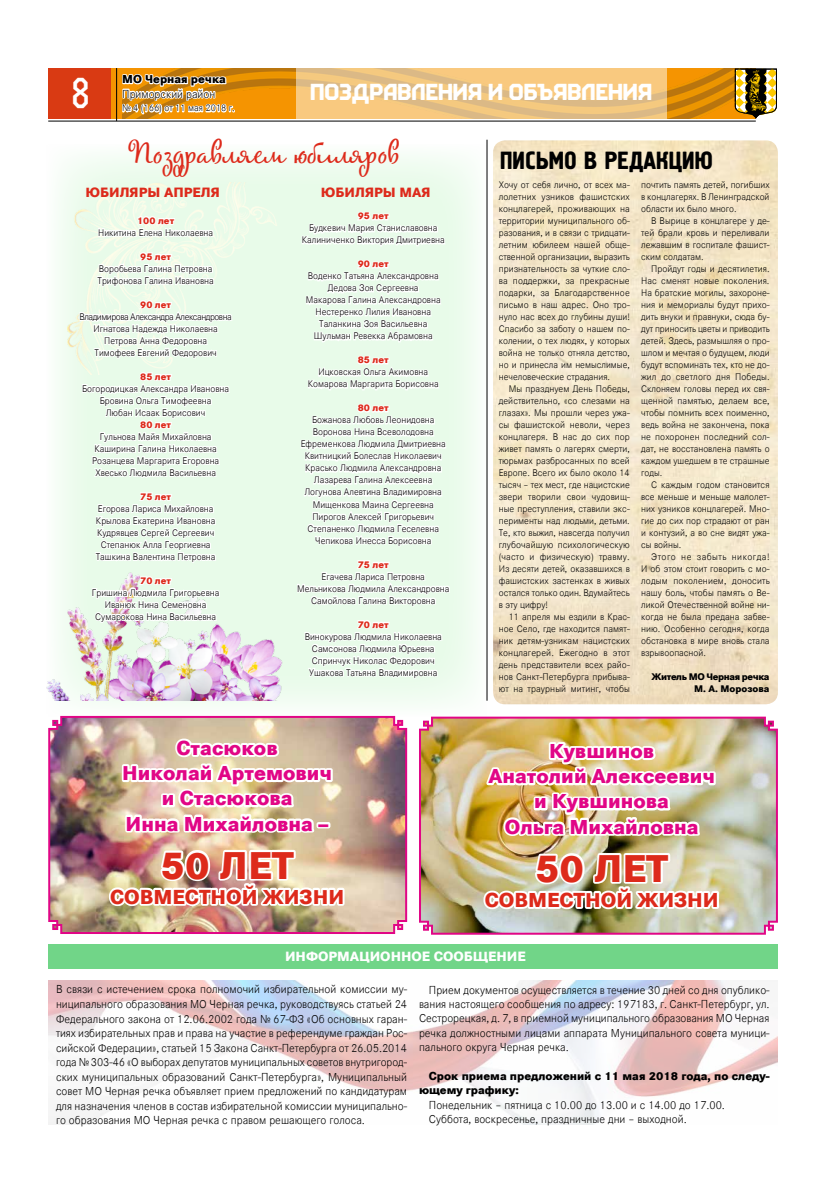
<style>
.page{position:relative;width:820px;height:1191px;background:#fff}
.page>*{position:absolute;margin:0;border:0;box-sizing:border-box;transform-origin:0 0}
.t1{font:800 40px "Corporate SW10";color:#dd2a1b}
.t2{font:700 40px "Rex";color:#fff}
.t3{font:27px "Kraft";color:#fff}
.t4{font:27px "Maya";color:#dd2a1b}
.t5{font:25px "Pollock 1 C";color:#000}
.t6{font:800 21px/25.2px "Corporate SW10";color:#e10686;text-align:center}
.t7{font:800 21px "Corporate SW10";color:#dd2a1b}
.t8{font:800 14px "Corporate SW10";color:#dd2a1b}
.t9{font:800 14px "Corporate SW10";color:#fff}
.t10{font:300 12px/14.6px "Corporate SW10";color:#000;text-align:justify}
.t11{font:800 12px/14.4px "Corporate SW10";color:#000}
.t12{font:300 10px/12px "Corporate SW10";color:#000;text-align:center}
.t13{font:800 10px "Corporate SW10";color:#dd2a1b}
.t14{font:800 10px/12px "Corporate SW10";letter-spacing:-.04em;color:#000;text-align:right}
</style>
<div class="page">
<img style="left:237px;top:68px;width:497px;height:50px">
<div style="left:48px;top:68px;width:63px;height:50px;background:#d93a13"></div>
<hr style="left:48px;top:121px;width:707px;height:1px;background:#000">
<hr style="left:116px;top:68px;width:1px;height:53px;background:#000">
<svg style="left:121px;top:68px;width:116px;height:51px"></svg>
<svg style="left:296px;top:68px;width:370px;height:50px;fill:#f5c97f"></svg>
<svg style="left:734px;top:68px;width:42px;height:50px"></svg>
<img style="left:48px;top:980px;width:729px;height:144px">
<div style="left:47px;top:144px;width:439px;height:572px;background:#e8fbe9"></div>
<img style="left:46px;top:571px;width:237px;height:129px">
<img style="left:47px;top:715px;width:361px;height:219px">
<img style="left:419px;top:715px;width:359px;height:220px">
<img style="left:68px;top:183px;width:209px;height:164px">
<svg style="left:120px;top:735px;width:214px;height:105px"></svg>
<img style="left:106px;top:847px;width:240px;height:66px">
<img style="left:482px;top:739px;width:235px;height:104px">
<img style="left:480px;top:850px;width:240px;height:66px">
<svg style="left:76px;top:214px;width:157px;height:425px"></svg>
<svg style="left:302px;top:212px;width:143px;height:130px"></svg>
<svg style="left:296px;top:356px;width:155px;height:363px"></svg>
<hr style="left:486px;top:140px;width:1px;height:560px;background:#000">
<div style="left:48px;top:944px;width:729px;height:24px;background:#71d588"></div>
<img style="left:493px;top:140px;width:284px;height:564px">
<h1 class="t2" style="left:71px;top:68px;width:21px">8</h1>
<p class="t11" style="left:122px;top:72px;width:105px">МО Черная речка</p>
<h2 class="t3" style="left:310px;top:76px;width:343px">поздравления и объявления</h2>
<h2 class="t4" style="left:128px;top:138px;width:273px">Поздравляем юбиляров</h2>
<h3 class="t8" style="left:85px;top:185px;width:136px">ЮБИЛЯРЫ АПРЕЛЯ</h3>
<h3 class="t8" style="left:321px;top:184px;width:111px">ЮБИЛЯРЫ МАЯ</h3>
<p class="t10" style="left:122px;top:86px;width:95px">Приморский район</p>
<p class="t12" style="left:122px;top:102px;width:114px">№ 4 (166) от 11 мая 2018 г.</p>
<h3 class="t5" style="left:500px;top:146px;width:215px">ПИСЬМО В РЕДАКЦИЮ</h3>
<p class="t12" style="left:498px;top:179px;width:133px;text-align:justify">Хочу от себя лично, от всех ма&shy;лолетних узников фашистских концлагерей, проживающих на территории муниципального об&shy;разования, и в связи с тридцати&shy;летним юбилеем нашей обще&shy;ственной организации, выразить признательность за чуткие сло&shy;ва поддержки, за прекрасные подарки, за Благодарственное письмо в наш адрес. Оно тро&shy;нуло нас всех до глубины души!<br>Спасибо за заботу о нашем по&shy;колении, о тех людях, у которых война не только отняла детство, но и принесла им немыслимые, нечеловеческие страдания.</p>
<p class="t12" style="left:498px;top:383px;width:133px;text-align:justify;text-indent:10px">Мы празднуем День Победы, действительно, «со слезами на глазах». Мы прошли через ужа&shy;сы фашистской неволи, через концлагеря. В нас до сих пор живет память о лагерях смерти, тюрьмах разбросанных по всей Европе. Всего их было около 14 тысяч – тех мест, где нацистские звери творили свои чудовищ&shy;ные преступления, ставили экс&shy;перименты над людьми, детьми.<br>Те, кто выжил, навсегда получил глубочайшую психологическую (часто и физическую) травму.<br>Из десяти детей, оказавшихся в фашистских застенках в живых остался только один. Вдумайтесь в эту цифру!</p>
<p class="t12" style="left:498px;top:611px;width:133px;text-align:justify;text-indent:10px">11 апреля мы ездили в Крас&shy;ное Село, где находится памят&shy;ник детям-узникам нацистских концлагерей. Ежегодно в этот день представители всех райо&shy;нов Санкт-Петербурга прибыва&shy;ют на траурный митинг, чтобы</p>
<p class="t12" style="left:641px;top:179px;width:130px;text-align:justify">почтить память детей, погибших в концлагерях. В Ленинградской области их было много.</p>
<p class="t12" style="left:641px;top:215px;width:130px;text-align:justify;text-indent:10px">В Вырице в концлагере у де&shy;тей брали кровь и переливали лежавшим в госпитале фашист&shy;ским солдатам.</p>
<p class="t12" style="left:641px;top:263px;width:130px;text-align:justify;text-indent:10px">Пройдут годы и десятилетия.<br>Нас сменят новые поколения.<br>На братские могилы, захороне&shy;ния и мемориалы будут прихо&shy;дить внуки и правнуки, сюда бу&shy;дут приносить цветы и приводить детей. Здесь, размышляя о про&shy;шлом и мечтая о будущем, люди будут вспоминать тех, кто не до&shy;жил до светлого дня Победы.<br>Склоняем головы перед их свя&shy;щенной памятью, делаем все, чтобы помнить всех поименно, ведь война не закончена, пока не похоронен последний сол&shy;дат, не восстановлена память о каждом ушедшем в те страшные годы.</p>
<p class="t12" style="left:641px;top:479px;width:130px;text-align:justify;text-indent:10px">С каждым годом становится все меньше и меньше малолет&shy;них узников концлагерей. Мно&shy;гие до сих пор страдают от ран и контузий, а во сне видят ужа&shy;сы войны.</p>
<p class="t12" style="left:641px;top:551px;width:130px;text-align:justify;text-indent:10px">Этого не забыть никогда!<br>И об этом стоит говорить с мо&shy;лодым поколением, доносить нашу боль, чтобы память о Ве&shy;ликой Отечественной войне ни&shy;когда не была предана забве&shy;нию. Особенно сегодня, когда обстановка в мире вновь стала взрывоопасной.</p>
<p class="t14" style="left:651px;top:671px;width:119px">Житель МО Черная речка<br>М. А. Морозова</p>
<p class="t13" style="left:357px;top:210px;width:32px">95 лет</p>
<p class="t12" style="left:302px;top:222px;width:144px">Будкевич Мария Станиславовна<br>Калиниченко Виктория Дмитриевна</p>
<p class="t13" style="left:357px;top:258px;width:32px">90 лет</p>
<p class="t12" style="left:306px;top:270px;width:136px">Воденко Татьяна Александровна<br>Дедова Зоя Сергеевна<br>Макарова Галина Александровна<br>Нестеренко Лилия Ивановна<br>Таланкина Зоя Васильевна<br>Шульман Ревекка Абрамовна</p>
<p class="t13" style="left:357px;top:354px;width:32px">85 лет</p>
<p class="t12" style="left:308px;top:366px;width:132px">Ицковская Ольга Акимовна<br>Комарова Маргарита Борисовна</p>
<p class="t13" style="left:357px;top:402px;width:32px">80 лет</p>
<p class="t12" style="left:300px;top:414px;width:146px">Божанова Любовь Леонидовна<br>Воронова Нина Всеволодовна<br>Ефременкова Людмила Дмитриевна<br>Квитницкий Болеслав Николаевич<br>Красько Людмила Александровна<br>Лазарева Галина Алексеевна<br>Логунова Алевтина Владимировна<br>Мищенкова Маина Сергеевна<br>Пирогов Алексей Григорьевич<br>Степаненко Людмила Геселевна<br>Чепикова Инесса Борисовна</p>
<p class="t13" style="left:357px;top:558px;width:32px">75 лет</p>
<p class="t12" style="left:297px;top:570px;width:154px">Егачева Лариса Петровна<br>Мельникова Людмила Александровна<br>Самойлова Галина Викторовна</p>
<p class="t13" style="left:357px;top:618px;width:32px">70 лет</p>
<p class="t12" style="left:304px;top:630px;width:139px">Винокурова Людмила Николаевна<br>Самсонова Людмила Юрьевна<br>Спринчук Николас Федорович<br>Ушакова Татьяна Владимировна</p>
<p class="t13" style="left:137px;top:215px;width:39px">100 лет</p>
<p class="t12" style="left:98px;top:226px;width:116px">Никитина Елена Николаевна</p>
<p class="t13" style="left:140px;top:251px;width:32px">95 лет</p>
<p class="t12" style="left:97px;top:262px;width:118px;text-align:left">Воробьева Галина Петровна<br>Трифонова Галина Ивановна</p>
<p class="t13" style="left:140px;top:299px;width:32px">90 лет</p>
<p class="t12" style="left:79px;top:310px;width:154px">Владимирова Александра Александровна<br>Игнатова Надежда Николаевна<br>Петрова Анна Федоровна<br>Тимофеев Евгений Федорович</p>
<p class="t13" style="left:140px;top:371px;width:32px">85 лет</p>
<p class="t12" style="left:82px;top:382px;width:148px">Богородицкая Александра Ивановна<br>Бровина Ольга Тимофеевна<br>Любан Исаак Борисович</p>
<p class="t13" style="left:140px;top:419px;width:32px">80 лет</p>
<p class="t12" style="left:92px;top:430px;width:129px">Гульнова Майя Михайловна<br>Каширина Галина Николаевна<br>Розанцева Маргарита Егоровна<br>Хвесько Людмила Васильевна</p>
<p class="t13" style="left:140px;top:491px;width:32px">75 лет</p>
<p class="t12" style="left:96px;top:502px;width:121px">Егорова Лариса Михайловна<br>Крылова Екатерина Ивановна<br>Кудрявцев Сергей Сергеевич<br>Степанюк Алла Георгиевна<br>Ташкина Валентина Петровна</p>
<p class="t13" style="left:140px;top:575px;width:32px">70 лет</p>
<p class="t12" style="left:92px;top:586px;width:129px">Гришина Людмила Григорьевна<br>Иванюк Нина Семеновна<br>Сумарокова Нина Васильевна</p>
<h3 class="t6" style="left:122px;top:735px;width:211px">Стасюков<br>Николай Артемович и Стасюкова<br>Инна Михайловна –</h3>
<h1 class="t1" style="left:160px;top:843px;width:135px">50 ЛЕТ</h1>
<h3 class="t7" style="left:110px;top:885px;width:235px">СОВМЕСТНОЙ ЖИЗНИ</h3>
<h3 class="t6" style="left:488px;top:738px;width:228px">Кувшинов<br>Анатолий Алексеевич и Кувшинова<br>Ольга Михайловна</h3>
<h1 class="t1" style="left:535px;top:846px;width:135px">50 ЛЕТ</h1>
<h3 class="t7" style="left:484px;top:888px;width:235px">СОВМЕСТНОЙ ЖИЗНИ</h3>
<h3 class="t9" style="left:285px;top:948px;width:242px">ИНФОРМАЦИОННОЕ СООБЩЕНИЕ</h3>
<p class="t10" style="left:56px;top:982px;width:352px">В связи с истечением срока полномочий избирательной комиссии му&shy;ниципального образования МО Черная речка, руководствуясь статьей 24<br>Федерального закона от 12.06.2002 года № 67-ФЗ «Об основных гаран&shy;тиях избирательных прав и права на участие в референдуме граждан Рос&shy;сийской Федерации», статьей 15 Закона Санкт-Петербурга от 26.05.2014 года № 303-46 «О выборах депутатов муниципальных советов внутригород&shy;ских муниципальных образований Санкт-Петербурга», Муниципальный совет МО Черная речка объявляет прием предложений по кандидатурам для назначения членов в состав избирательной комиссии муниципально&shy;го образования МО Черная речка с правом решающего голоса.</p>
<p class="t10" style="left:419px;top:982px;width:352px;text-indent:10px">Прием документов осуществляется в течение 30 дней со дня опублико&shy;вания настоящего сообщения по адресу: 197183, г. Санкт-Петербург, ул.<br>Сестрорецкая, д. 7, в приемной муниципального образования МО Черная речка должностными лицами аппарата Муниципального совета муници&shy;пального округа Черная речка.</p>
<p class="t11" style="left:419px;top:1068px;width:352px;text-indent:10px">Срок приема предложений с 11 мая 2018 года, по следу&shy;ющему графику:</p>
<p class="t10" style="left:429px;top:1097px;width:297px">Понедельник – пятница с 10.00 до 13.00 и с 14.00 до 17.00.<br>Суббота, воскресенье, праздничные дни – выходной.</p>
</div>
